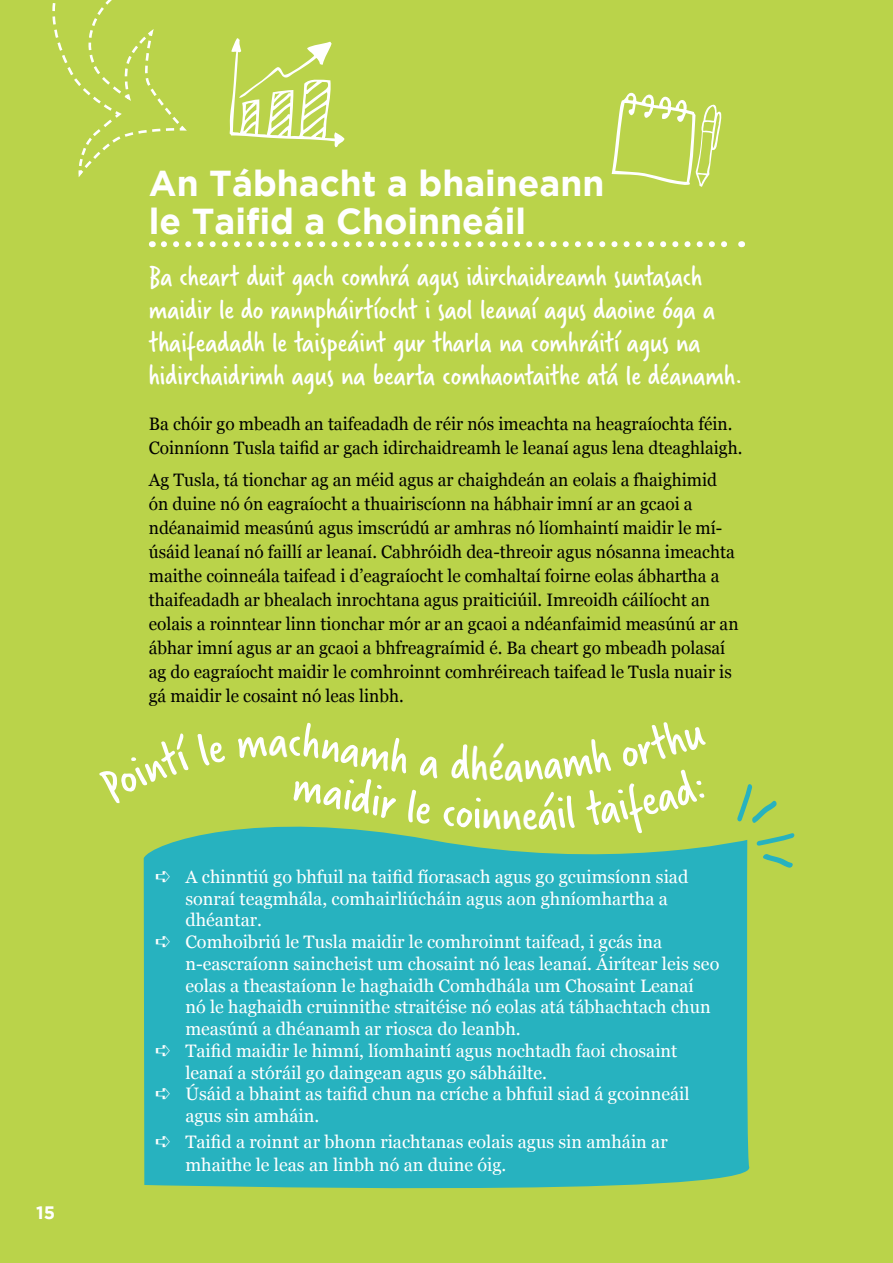
<style>
.page{position:relative;width:893px;height:1263px;background:#bad34a}
.page>*{position:absolute;margin:0;border:0;box-sizing:border-box;transform-origin:0 0}
.t1{font:51px "Verveine";color:#fff;scale:.94 1}
.t2{font:700 36px/37.5px "Gotham";color:#fff}
.t3{font:30px/33px "Verveine";color:#fff}
.t4{font:18px/24px "Georgia";color:#000;scale:.96 1}
.t5{font:18px/22.5px "Georgia";color:#fff}
.t6{font:700 18px "Gotham";color:#fff}
</style>
<div class="page">
<svg style="left:164px;top:241px;width:563px;height:6px"></svg>
<svg style="left:52px;top:0;width:670px;height:187px"></svg>
<div style="left:144px;top:826px;width:606px;height:363px;background:#27b2bf"></div>
<svg style="left:737px;top:784px;width:40px;height:39px"></svg>
<svg style="left:756px;top:833px;width:39px;height:13px"></svg>
<svg style="left:763px;top:854px;width:30px;height:14px"></svg>
<svg style="left:289px;top:826px;width:418px;height:8px"></svg>
<p class="t6" style="left:36px;top:1202px;width:20px">15</p>
<h2 class="t2" style="left:149px;top:164px;width:457px">An Tábhacht a bhaineann le Taifid a Choinneáil</h2>
<p class="t3" style="left:149px;top:261px;width:595px">Ba cheart duit gach comhrá agus idirchaidreamh suntasach maidir le do rannpháirtíocht i saol leanaí agus daoine óga a thaifeadadh le taispeáint gur tharla na comhráití agus na hidirchaidrimh agus na bearta comhaontaithe atá le déanamh.</p>
<p class="t4" style="left:149px;top:411px;width:620px">Ba chóir go mbeadh an taifeadadh de réir nós imeachta na heagraíochta féin.<br>Coinníonn Tusla taifid ar gach idirchaidreamh le leanaí agus lena dteaghlaigh.</p>
<p class="t4" style="left:149px;top:468px;width:616px">Ag Tusla, tá tionchar ag an méid agus ar chaighdeán an eolais a fhaighimid ón duine nó ón eagraíocht a thuairiscíonn na hábhair imní ar an gcaoi a ndéanaimid measúnú agus imscrúdú ar amhras nó líomhaintí maidir le mí&shy;úsáid leanaí nó faillí ar leanaí. Cabhróidh dea-threoir agus nósanna imeachta maithe coinneála taifead i d’eagraíocht le comhaltaí foirne eolas ábhartha a thaifeadadh ar bhealach inrochtana agus praiticiúil. Imreoidh cáilíocht an eolais a roinntear linn tionchar mór ar an gcaoi a ndéanfaimid measúnú ar an ábhar imní agus ar an gcaoi a bhfreagraímid é. Ba cheart go mbeadh polasaí ag do eagraíocht maidir le comhroinnt comhréireach taifead le Tusla nuair is gá maidir le cosaint nó leas linbh.</p>
<h1 class="t1" style="left:268px;top:705px;width:23px">a</h1>
<h1 class="t1" style="left:488px;top:730px;width:18px">é</h1>
<h1 class="t1" style="left:502px;top:779px;width:24px">n</h1>
<p class="t5" style="left:156px;top:865px;width:534px">➪ A chinntiú go bhfuil na taifid fíorasach agus go gcuimsíonn siad</p>
<p class="t5" style="left:185px;top:887px;width:484px">sonraí teagmhála, comhairliúcháin agus aon ghníomhartha a</p>
<p class="t5" style="left:185px;top:909px;width:78px">dhéantar.</p>
<p class="t5" style="left:156px;top:930px;width:508px">➪ Comhoibriú le Tusla maidir le comhroinnt taifead, i gcás ina</p>
<p class="t5" style="left:185px;top:952px;width:535px">n-eascraíonn saincheist um chosaint nó leas leanaí. Áirítear leis seo</p>
<p class="t5" style="left:185px;top:974px;width:510px">eolas a theastaíonn le haghaidh Comhdhála um Chosaint Leanaí</p>
<p class="t5" style="left:185px;top:996px;width:527px">nó le haghaidh cruinnithe straitéise nó eolas atá tábhachtach chun</p>
<p class="t5" style="left:185px;top:1017px;width:337px">measúnú a dhéanamh ar riosca do leanbh.</p>
<p class="t5" style="left:156px;top:1039px;width:523px">➪ Taifid maidir le himní, líomhaintí agus nochtadh faoi chosaint</p>
<p class="t5" style="left:185px;top:1061px;width:363px">leanaí a stóráil go daingean agus go sábháilte.</p>
<p class="t5" style="left:156px;top:1083px;width:536px">➪ Úsáid a bhaint as taifid chun na críche a bhfuil siad á gcoinneáil</p>
<p class="t5" style="left:185px;top:1104px;width:135px">agus sin amháin.</p>
<p class="t5" style="left:185px;top:1130px;width:484px;text-indent:-30px">➪ Taifid a roinnt ar bhonn riachtanas eolais agus sin amháin ar mhaithe le leas an linbh nó an duine óig.</p>
</div>
